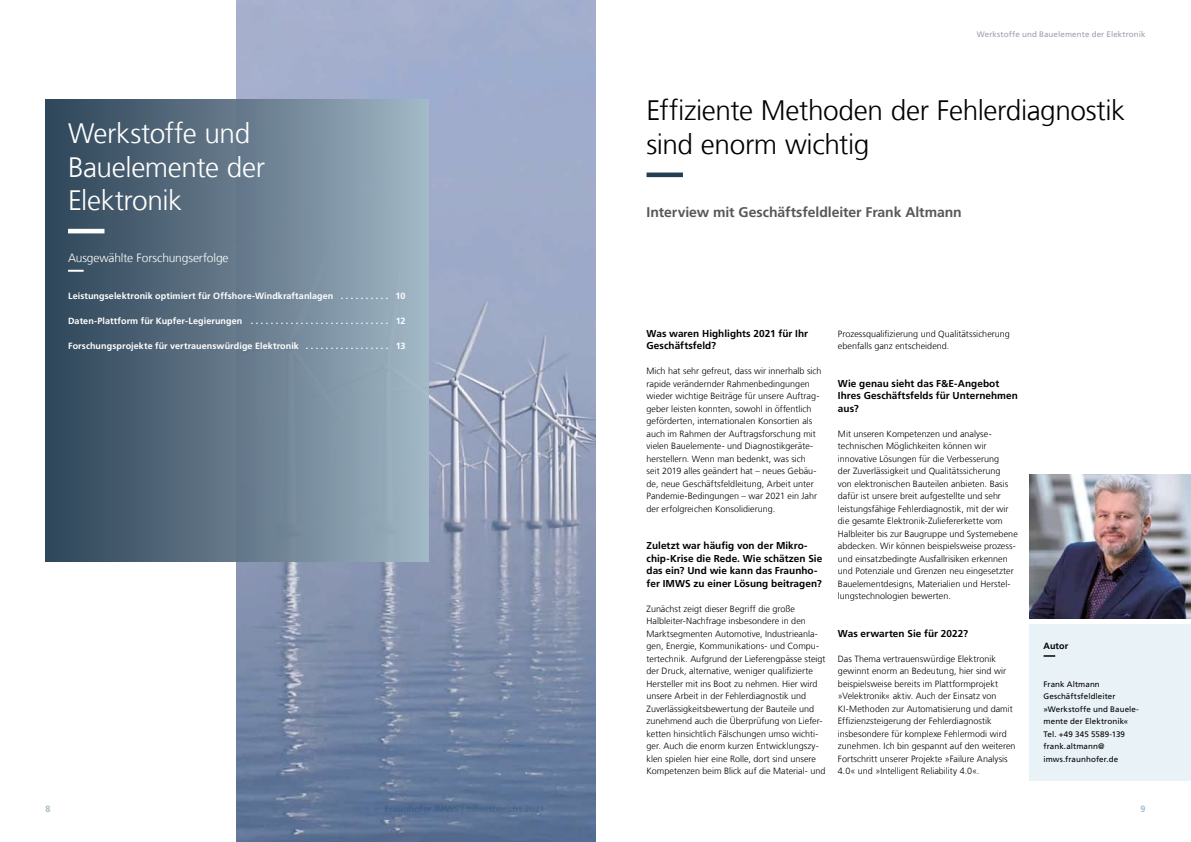
<style>
.page{position:relative;width:1191px;height:842px;background:#fff}
.page>*{position:absolute;margin:0;border:0;box-sizing:border-box;transform-origin:0 0}
.t1{font:300 28px/33.6px "Frutiger LT Com";letter-spacing:-.015em;color:#000}
.t2{font:300 28px/33.6px "Frutiger LT Com";letter-spacing:-.015em;color:#fff}
.t3{font:700 14px "Frutiger LT Com";letter-spacing:-.005em;color:#575756}
.t4{font:300 12px "Frutiger LT Com";letter-spacing:-.01em;color:#fff}
.t5{font:700 10px/12.5px "Frutiger LT Com";letter-spacing:.005em;color:#000}
.t6{font:300 9px/12.5px "Frutiger LT Com";letter-spacing:.005em;color:#000}
.t7{font:700 9px "Frutiger LT Com";letter-spacing:.01em;color:#fff}
.t8{font:700 9px "Frutiger LT Com";letter-spacing:.005em;color:#000}
.t9{font:700 9px "Frutiger LT Com";color:#a5bcca}
.t10{font:8px/12.5px "Frutiger LT Com";letter-spacing:.01em;color:#000}
.t11{font:8px "Frutiger LT Com";letter-spacing:.01em;color:#9da0ad}
</style>
<div class="page">
<svg style="left:646px;top:173px;width:37px;height:4px"></svg>
<div style="left:1029px;top:624px;width:162px;height:156px;background:#e9f2f7"></div>
<svg style="left:1043px;top:655px;width:13px;height:2px"></svg>
<img style="left:1029px;top:474px;width:162px;height:145px">
<img style="left:237px;top:0;width:358px;height:842px">
<div style="left:45px;top:99px;width:383px;height:462px;background:linear-gradient(to right,#2c4356,#9fb4c3)"></div>
<svg style="left:68px;top:270px;width:337px;height:2px"></svg>
<svg style="left:68px;top:229px;width:303px;height:4px"></svg>
<h1 class="t2" style="left:68px;top:117px;width:198px">Werkstoffe und<br>Bauelemente der<br>Elektronik</h1>
<h3 class="t4" style="left:68px;top:251px;width:162px">Ausgewählte Forschungserfolge</h3>
<p class="t7" style="left:68px;top:291px;width:267px">Leistungselektronik optimiert für Offshore-Windkraftanlagen</p>
<p class="t7" style="left:395px;top:291px;width:11px">10</p>
<p class="t7" style="left:68px;top:316px;width:176px">Daten-Plattform für Kupfer-Legierungen</p>
<p class="t7" style="left:396px;top:316px;width:11px">12</p>
<p class="t7" style="left:68px;top:341px;width:232px">Forschungsprojekte für vertrauenswürdige Elektronik</p>
<p class="t7" style="left:396px;top:341px;width:11px">13</p>
<p class="t11" style="left:976px;top:29px;width:170px">Werkstoffe und Bauelemente der Elektronik</p>
<h1 class="t1" style="left:646px;top:94px;width:480px">Effiziente Methoden der Fehlerdiagnostik sind enorm wichtig</h1>
<h2 class="t3" style="left:646px;top:204px;width:317px">Interview mit Geschäftsfeldleiter Frank Altmann</h2>
<p class="t5" style="left:646px;top:327px;width:163px">Was waren Highlights 2021 für Ihr<br>Geschäftsfeld?</p>
<p class="t6" style="left:646px;top:365px;width:177px">Mich hat sehr gefreut, dass wir innerhalb sich rapide verändernder Rahmenbedingungen wieder wichtige Beiträge für unsere Auftrag&shy;geber leisten konnten, sowohl in öffentlich geförderten, internationalen Konsortien als auch im Rahmen der Auftragsforschung mit vielen Bauelemente- und Diagnostikgeräte&shy;herstellern. Wenn man bedenkt, was sich<br>seit 2019 alles geändert hat – neues Gebäu&shy;de, neue Geschäftsfeldleitung, Arbeit unter Pandemie-Bedingungen – war 2021 ein Jahr der erfolgreichen Konsolidierung.</p>
<p class="t5" style="left:646px;top:540px;width:177px">Zuletzt war häufig von der Mikro&shy;chip-Krise die Rede. Wie schätzen Sie das ein? Und wie kann das Fraunho&shy;fer IMWS zu einer Lösung beitragen?</p>
<p class="t6" style="left:646px;top:602px;width:181px">Zunächst zeigt dieser Begriff die große Halbleiter-Nachfrage insbesondere in den Marktsegmenten Automotive, Industrieanla&shy;gen, Energie, Kommunikations- und Compu&shy;tertechnik. Aufgrund der Lieferengpässe steigt der Druck, alternative, weniger qualifizierte Hersteller mit ins Boot zu nehmen. Hier wird unsere Arbeit in der Fehlerdiagnostik und Zuverlässigkeitsbewertung der Bauteile und zunehmend auch die Überprüfung von Liefer&shy;ketten hinsichtlich Fälschungen umso wichti&shy;ger. Auch die enorm kurzen Entwicklungszy&shy;klen spielen hier eine Rolle, dort sind unsere Kompetenzen beim Blick auf die Material- und</p>
<p class="t6" style="left:838px;top:327px;width:173px">Prozessqualifizierung und Qualitätssicherung ebenfalls ganz entscheidend.</p>
<p class="t5" style="left:838px;top:377px;width:181px">Wie genau sieht das F&amp;E-Angebot<br>Ihres Geschäftsfelds für Unternehmen aus?</p>
<p class="t6" style="left:838px;top:427px;width:181px">Mit unseren Kompetenzen und analyse&shy;technischen Möglichkeiten können wir innovative Lösungen für die Verbesserung<br>der Zuverlässigkeit und Qualitätssicherung<br>von elektronischen Bauteilen anbieten. Basis dafür ist unsere breit aufgestellte und sehr leistungsfähige Fehlerdiagnostik, mit der wir die gesamte Elektronik-Zuliefererkette vom Halbleiter bis zur Baugruppe und Systemebene abdecken. Wir können beispielsweise prozess&shy;und einsatzbedingte Ausfallrisiken erkennen und Potenziale und Grenzen neu eingesetzter Bauelementdesigns, Materialien und Herstel&shy;lungstechnologien bewerten.</p>
<p class="t5" style="left:838px;top:627px;width:132px">Was erwarten Sie für 2022?</p>
<p class="t6" style="left:838px;top:652px;width:179px">Das Thema vertrauenswürdige Elektronik gewinnt enorm an Bedeutung, hier sind wir beispielsweise bereits im Plattformprojekt »Velektronik« aktiv. Auch der Einsatz von KI-Methoden zur Automatisierung und damit Effizienzsteigerung der Fehlerdiagnostik insbesondere für komplexe Fehlermodi wird zunehmen. Ich bin gespannt auf den weiteren Fortschritt unserer Projekte »Failure Analysis 4.0« und »Intelligent Reliability 4.0«.</p>
<p class="t8" style="left:1043px;top:641px;width:26px">Autor</p>
<p class="t10" style="left:1043px;top:678px;width:97px">Frank Altmann<br>Geschäftsfeldleiter »Werkstoffe und Bauele&shy;mente der Elektronik«<br>Tel. +49 345 5589-139 frank.altmann@ imws.fraunhofer.de</p>
<p class="t9" style="left:45px;top:803px;width:7px">8</p>
<p class="t9" style="left:1140px;top:803px;width:7px">9</p>
</div>
